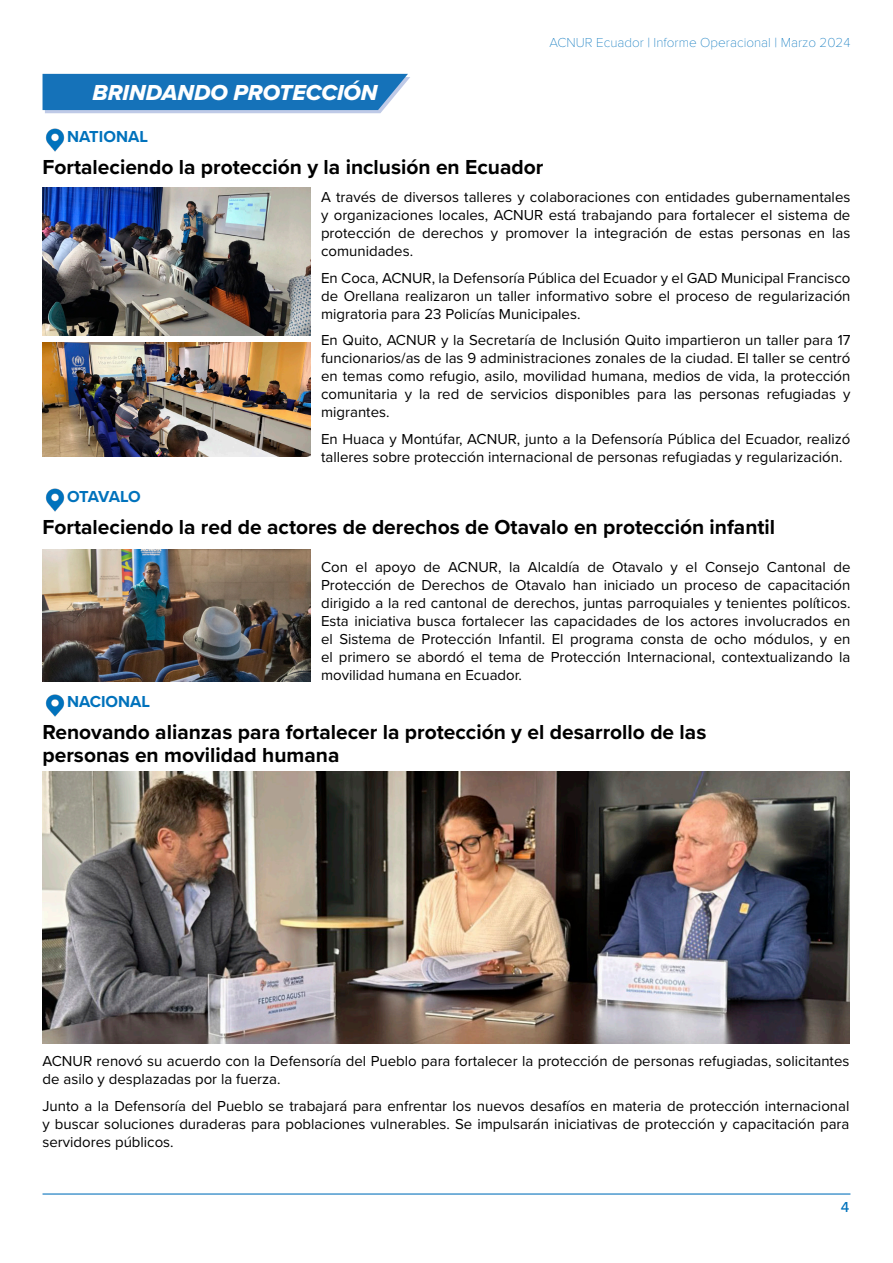
<style>
.page{position:relative;width:893px;height:1263px;background:#fff}
.page>*{position:absolute;margin:0;border:0;box-sizing:border-box;transform-origin:0 0}
.t1{font:22.5px "Proxima Nova Extrabld It";color:#fff}
.t2{font:700 21px/22.5px "Proxima Nova";color:#000}
.t3{font:700 16.5px "Proxima Nova";color:#0072bc}
.t4{font:700 16.5px "Proxima Nova";letter-spacing:-.035em;color:#0072bc}
.t5{font:15px/18px "Proxima Nova";color:#000;text-align:justify}
.t6{font:500 15px "Proxima Nova";color:#0172bc}
.t7{font:100 13.5px "Proxima Nova T";color:#0172bc}
</style>
<div class="page">
<hr style="left:43px;top:1193px;width:807px;height:1px;background:#0e76bd">
<svg style="left:43px;top:74px;width:367px;height:39px;background:#2b7ebf"></svg>
<img style="left:45px;top:694px;width:20px;height:23px">
<img style="left:45px;top:488px;width:20px;height:24px">
<img style="left:43px;top:772px;width:806px;height:271px">
<img style="left:43px;top:549px;width:267px;height:132px">
<img style="left:45px;top:128px;width:20px;height:24px">
<img style="left:43px;top:188px;width:267px;height:147px">
<img style="left:43px;top:342px;width:267px;height:115px">
<p class="t1" style="left:92px;top:79px;width:287px">BRINDANDO PROTECCIÓN</p>
<p class="t3" style="left:67px;top:124px;width:82px">NATIONAL</p>
<p class="t7" style="left:549px;top:32px;width:303px">ACNUR Ecuador | Informe Operacional | Marzo 2024</p>
<p class="t2" style="left:43px;top:155px;width:502px">Fortaleciendo la protección y la inclusión en Ecuador</p>
<p class="t4" style="left:67px;top:484px;width:75px">OTAVALO</p>
<p class="t5" style="left:321px;top:188px;width:531px">A través de diversos talleres y colaboraciones con entidades gubernamentales y organizaciones locales, ACNUR está trabajando para fortalecer el sistema de protección de derechos y promover la integración de estas personas en las comunidades.</p>
<p class="t5" style="left:321px;top:268px;width:531px">En Coca, ACNUR, la Defensoría Pública del Ecuador y el GAD Municipal Francisco de Orellana realizaron un taller informativo sobre el proceso de regularización migratoria para 23 Policías Municipales.</p>
<p class="t5" style="left:321px;top:331px;width:531px">En Quito, ACNUR y la Secretaría de Inclusión Quito impartieron un taller para 17 funcionarios/as de las 9 administraciones zonales de la ciudad. El taller se centró en temas como refugio, asilo, movilidad humana, medios de vida, la protección comunitaria y la red de servicios disponibles para las personas refugiadas y migrantes.</p>
<p class="t5" style="left:321px;top:429px;width:531px">En Huaca y Montúfar, ACNUR, junto a la Defensoría Pública del Ecuador, realizó talleres sobre protección internacional de personas refugiadas y regularización.</p>
<p class="t2" style="left:43px;top:515px;width:734px">Fortaleciendo la red de actores de derechos de Otavalo en protección infantil</p>
<p class="t3" style="left:67px;top:690px;width:85px">NACIONAL</p>
<p class="t5" style="left:321px;top:557px;width:531px">Con el apoyo de ACNUR, la Alcaldía de Otavalo y el Consejo Cantonal de Protección de Derechos de Otavalo han iniciado un proceso de capacitación dirigido a la red cantonal de derechos, juntas parroquiales y tenientes políticos.<br>Esta iniciativa busca fortalecer las capacidades de los actores involucrados en el Sistema de Protección Infantil. El programa consta de ocho módulos, y en el primero se abordó el tema de Protección Internacional, contextualizando la movilidad humana en Ecuador.</p>
<p class="t2" style="left:43px;top:720px;width:665px">Renovando alianzas para fortalecer la protección y el desarrollo de las personas en movilidad humana</p>
<p class="t5" style="left:43px;top:1051px;width:808px">ACNUR renovó su acuerdo con la Defensoría del Pueblo para fortalecer la protección de personas refugiadas, solicitantes de asilo y desplazadas por la fuerza.</p>
<p class="t5" style="left:43px;top:1096px;width:808px">Junto a la Defensoría del Pueblo se trabajará para enfrentar los nuevos desafíos en materia de protección internacional y buscar soluciones duraderas para poblaciones vulnerables. Se impulsarán iniciativas de protección y capacitación para servidores públicos.</p>
<p class="t6" style="left:841px;top:1198px;width:10px">4</p>
</div>
